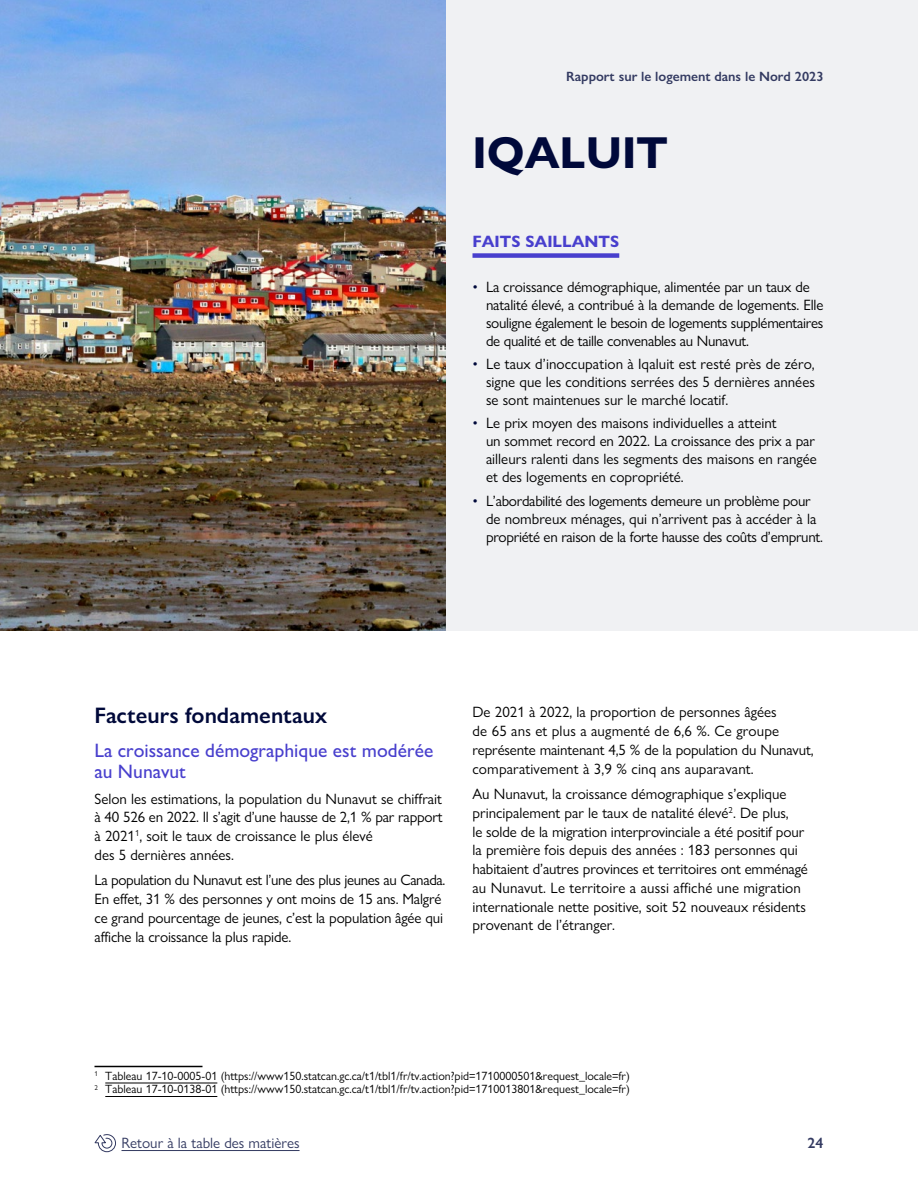
<style>
.page{position:relative;width:918px;height:1188px;background:#fff}
.page>*{position:absolute;margin:0;border:0;box-sizing:border-box;transform-origin:0 0}
.H2_Subhead1_Region{font:700 45px "Gill Sans Nova";color:#00093a}
.H3_Subhead2{font:600 22.5px "Gill Sans Nova";color:#00093a}
.H4_Subhead3{font:500 19.5px/21px "Gill Sans Nova";color:#483fcd}
.H3_Hightlight{font:700 16.5px "Gill Sans Nova";color:#483fcd}
.P_Body{font:15px/18.8px "Gill Sans Nova";letter-spacing:-.005em;color:#000}
.P_Back_to_TOC{font:15px "Gill Sans Nova";color:#333a61}
.t1{font:600 15px "Gill Sans Nova";color:#333a61}
.t2{font:600 13.5px "Gill Sans Nova";color:#333a61}
.P_Body-2{font:12px "Gill Sans Nova";color:#000}
.s1{color:#00093a}
</style>
<div class="page">
<div style="left:446px;top:0;width:472px;height:631px;background:#f0f1f3"></div>
<img style="left:0;top:0;width:446px;height:631px">
<div style="left:472px;top:253px;width:147px;height:5px;background:#483fcd"></div>
<hr style="left:94px;top:1066px;width:108px;height:1px;background:#000">
<hr style="left:105px;top:1083px;width:112px;height:1px;background:#000">
<hr style="left:105px;top:1096px;width:112px;height:1px;background:#000">
<hr style="left:122px;top:1150px;width:178px;height:1px;background:#333a61">
<svg style="left:94px;top:1134px;width:22px;height:18px"></svg>
<p class="t2" style="left:566px;top:68px;width:259px">Rapport sur le logement dans le Nord 2023</p>
<h2 class="H2_Subhead1_Region" style="left:472px;top:125px;width:197px">IQALUIT</h2>
<h3 class="H3_Hightlight" style="left:472px;top:231px;width:148px">FAITS SAILLANTS</h3>
<p class="P_Body" style="left:486px;top:277px;width:339px;line-height:18px;text-indent:-14px"><span class="s1">•</span> La croissance démographique, alimentée par un taux de natalité élevé, a contribué à la demande de logements. Elle souligne également le besoin de logements supplémentaires de qualité et de taille convenables au Nunavut.</p>
<p class="P_Body" style="left:486px;top:355px;width:330px;line-height:18px;text-align:justify;text-indent:-14px"><span class="s1">•</span> Le taux d’inoccupation à Iqaluit est resté près de zéro, signe que les conditions serrées des 5 dernières années se sont maintenues sur le marché locatif.</p>
<p class="P_Body" style="left:486px;top:414px;width:332px;line-height:18px;text-indent:-14px"><span class="s1">•</span> Le prix moyen des maisons individuelles a atteint<br>un sommet record en 2022. La croissance des prix a par ailleurs ralenti dans les segments des maisons en rangée et des logements en copropriété.</p>
<p class="P_Body" style="left:486px;top:492px;width:339px;line-height:18px;text-indent:-14px"><span class="s1">•</span> L’abordabilité des logements demeure un problème pour de nombreux ménages, qui n’arrivent pas à accéder à la propriété en raison de la forte hausse des coûts d’emprunt.</p>
<h3 class="H3_Subhead2" style="left:94px;top:701px;width:234px">Facteurs fondamentaux</h3>
<h4 class="H4_Subhead3" style="left:94px;top:740px;width:340px">La croissance démographique est modérée au Nunavut</h4>
<p class="P_Body" style="left:94px;top:789px;width:350px">Selon les estimations, la population du Nunavut se chiffrait à 40 526 en 2022. Il s’agit d’une hausse de 2,1 % par rapport à 2021<sup>1</sup>, soit le taux de croissance le plus élevé<br>des 5 dernières années.</p>
<p class="P_Body" style="left:95px;top:871px;width:352px">La population du Nunavut est l’une des plus jeunes au Canada.<br>En effet, 31 % des personnes y ont moins de 15 ans. Malgré ce grand pourcentage de jeunes, c’est la population âgée qui affiche la croissance la plus rapide.</p>
<p class="P_Body" style="left:472px;top:703px;width:343px">De 2021 à 2022, la proportion de personnes âgées<br>de 65 ans et plus a augmenté de 6,6 %. Ce groupe représente maintenant 4,5 % de la population du Nunavut, comparativement à 3,9 % cinq ans auparavant.</p>
<p class="P_Body" style="left:472px;top:784px;width:337px">Au Nunavut, la croissance démographique s’explique principalement par le taux de natalité élevé<sup>2</sup>. De plus,<br>le solde de la migration interprovinciale a été positif pour la première fois depuis des années : 183 personnes qui habitaient d’autres provinces et territoires ont emménagé au Nunavut. Le territoire a aussi affiché une migration internationale nette positive, soit 52 nouveaux résidents provenant de l’étranger.</p>
<p class="P_Body-2" style="left:94px;top:1069px;width:537px"><sup>1</sup> Tableau 17-10-0005-01 (https://www150.statcan.gc.ca/t1/tbl1/fr/tv.action?pid=1710000501&amp;request_locale=fr)</p>
<p class="P_Body-2" style="left:94px;top:1082px;width:537px"><sup>2</sup> Tableau 17-10-0138-01 (https://www150.statcan.gc.ca/t1/tbl1/fr/tv.action?pid=1710013801&amp;request_locale=fr)</p>
<p class="P_Back_to_TOC" style="left:122px;top:1133px;width:180px">Retour à la table des matières</p>
<p class="t1" style="left:808px;top:1133px;width:17px">24</p>
</div>
